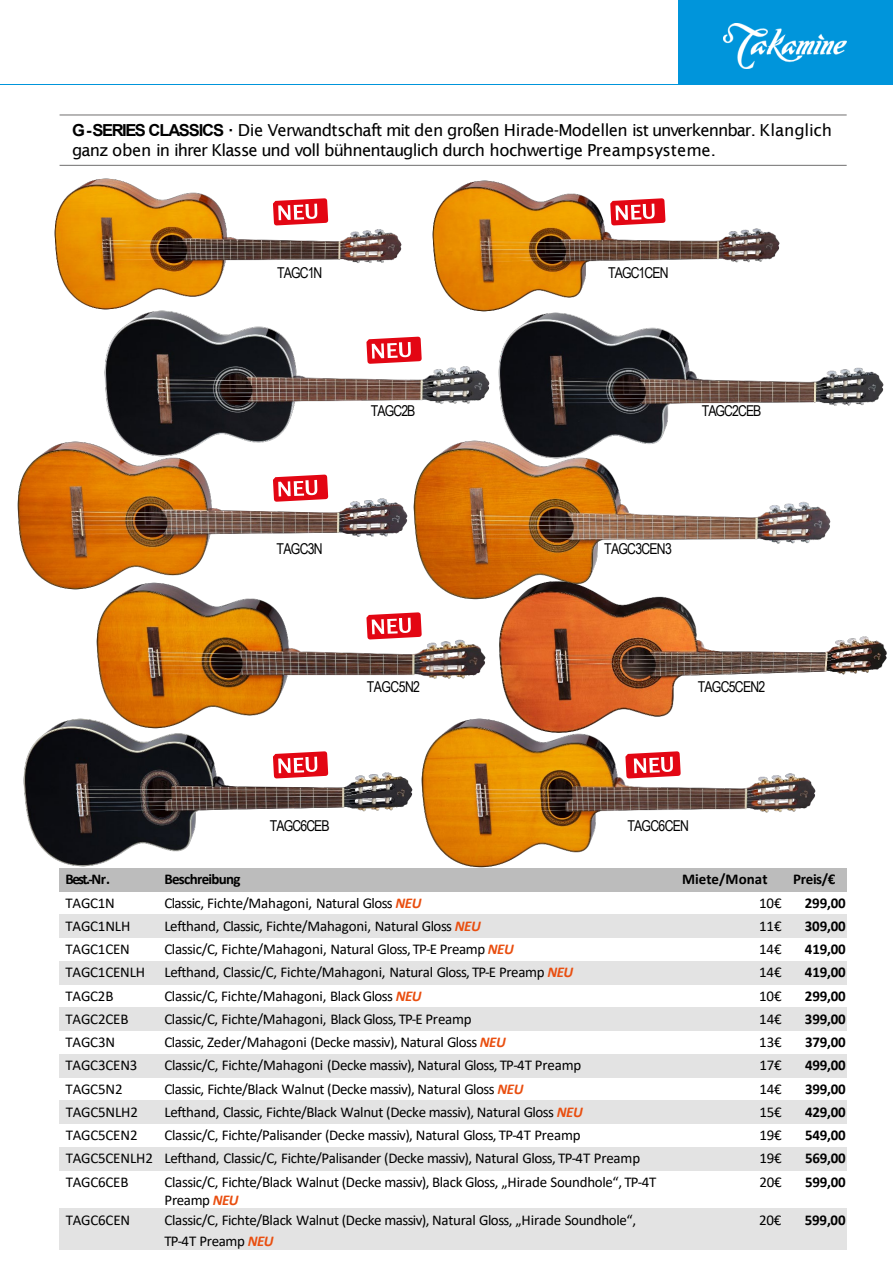
<style>
.page{position:relative;width:893px;height:1264px;background:#fff}
.page>*{position:absolute;margin:0;border:0;box-sizing:border-box;transform-origin:0 0}
.t1{font:16.5px/20px "Lucida Sans";letter-spacing:-.045em;color:#000}
.t2{font:15px/18px "Calibri";letter-spacing:-.02em;color:#000}
.t3{font:700 15px "Calibri";letter-spacing:-.015em;color:#000}
.t4{font:15px "Arial Narrow";letter-spacing:-.055em;color:#000}
.t5{font:700 15px "Calibri";letter-spacing:-.045em;color:#000}
.t6{font:700 15px "Calibri";letter-spacing:.005em;color:#000}
.t7{font:15px "Arial Narrow";letter-spacing:-.035em;color:#000}
.s1{font-family:"Arial";font-weight:700}
.s2{font-weight:700;font-style:italic;color:#e94e0f}
</style>
<div class="page">
<div style="left:678px;top:0;width:214px;height:84px;background:#0095db"></div>
<hr style="left:0;top:84px;width:892px;height:1px;background:#0095db">
<img style="left:723px;top:23px;width:123px;height:46px">
<hr style="left:60px;top:115px;width:786px;height:1px;background:#706f6f">
<hr style="left:60px;top:165px;width:786px;height:1px;background:#706f6f">
<div style="left:60px;top:867px;width:96px;height:24px;background:#bcbcbc"></div>
<div style="left:156px;top:867px;width:524px;height:24px;background:#bcbcbc"></div>
<div style="left:680px;top:867px;width:103px;height:24px;background:#bcbcbc"></div>
<div style="left:783px;top:867px;width:63px;height:24px;background:#bcbcbc"></div>
<div style="left:60px;top:914px;width:96px;height:23px;background:#e3e3e3"></div>
<div style="left:156px;top:914px;width:524px;height:23px;background:#e3e3e3"></div>
<div style="left:680px;top:914px;width:103px;height:23px;background:#e3e3e3"></div>
<div style="left:783px;top:914px;width:63px;height:23px;background:#e3e3e3"></div>
<div style="left:60px;top:960px;width:96px;height:23px;background:#e3e3e3"></div>
<div style="left:156px;top:960px;width:524px;height:23px;background:#e3e3e3"></div>
<div style="left:680px;top:960px;width:103px;height:23px;background:#e3e3e3"></div>
<div style="left:783px;top:960px;width:63px;height:23px;background:#e3e3e3"></div>
<div style="left:60px;top:1007px;width:96px;height:23px;background:#e3e3e3"></div>
<div style="left:156px;top:1007px;width:524px;height:23px;background:#e3e3e3"></div>
<div style="left:680px;top:1007px;width:103px;height:23px;background:#e3e3e3"></div>
<div style="left:783px;top:1007px;width:63px;height:23px;background:#e3e3e3"></div>
<div style="left:60px;top:1053px;width:96px;height:23px;background:#e3e3e3"></div>
<div style="left:156px;top:1053px;width:524px;height:23px;background:#e3e3e3"></div>
<div style="left:680px;top:1053px;width:103px;height:23px;background:#e3e3e3"></div>
<div style="left:783px;top:1053px;width:63px;height:23px;background:#e3e3e3"></div>
<div style="left:60px;top:1100px;width:96px;height:23px;background:#e3e3e3"></div>
<div style="left:156px;top:1100px;width:524px;height:23px;background:#e3e3e3"></div>
<div style="left:680px;top:1100px;width:103px;height:23px;background:#e3e3e3"></div>
<div style="left:783px;top:1100px;width:63px;height:23px;background:#e3e3e3"></div>
<div style="left:60px;top:1146px;width:96px;height:23px;background:#e3e3e3"></div>
<div style="left:156px;top:1146px;width:524px;height:23px;background:#e3e3e3"></div>
<div style="left:680px;top:1146px;width:103px;height:23px;background:#e3e3e3"></div>
<div style="left:783px;top:1146px;width:63px;height:23px;background:#e3e3e3"></div>
<div style="left:60px;top:1208px;width:96px;height:41px;background:#e3e3e3"></div>
<div style="left:156px;top:1208px;width:524px;height:41px;background:#e3e3e3"></div>
<div style="left:680px;top:1208px;width:103px;height:41px;background:#e3e3e3"></div>
<div style="left:783px;top:1208px;width:63px;height:41px;background:#e3e3e3"></div>
<img style="left:55px;top:178px;width:346px;height:131px">
<img style="left:432px;top:180px;width:347px;height:131px">
<img style="left:105px;top:310px;width:384px;height:131px">
<img style="left:499px;top:312px;width:384px;height:129px">
<img style="left:18px;top:441px;width:389px;height:148px">
<img style="left:414px;top:441px;width:416px;height:158px">
<img style="left:96px;top:582px;width:389px;height:136px">
<img style="left:498px;top:580px;width:389px;height:138px">
<img style="left:23px;top:718px;width:390px;height:147px">
<img style="left:421px;top:718px;width:394px;height:149px">
<p class="t1" style="left:72px;top:120px;width:761px"><span class="s1">G-SERIES CLASSICS ·</span> Die Verwandtschaft mit den großen Hirade-Modellen ist unverkennbar. Klanglich ganz oben in ihrer Klasse und voll bühnentauglich durch hochwertige Preampsysteme.</p>
<p class="t4" style="left:277px;top:262px;width:47px">TAGC1N</p>
<p class="t4" style="left:608px;top:262px;width:62px">TAGC1CEN</p>
<p class="t4" style="left:371px;top:400px;width:46px">TAGC2B</p>
<p class="t4" style="left:701px;top:400px;width:61px">TAGC2CEB</p>
<p class="t4" style="left:276px;top:538px;width:48px">TAGC3N</p>
<p class="t4" style="left:604px;top:538px;width:69px">TAGC3CEN3</p>
<p class="t7" style="left:367px;top:675px;width:55px">TAGC5N2</p>
<p class="t4" style="left:697px;top:675px;width:69px">TAGC5CEN2</p>
<p class="t4" style="left:270px;top:814px;width:61px">TAGC6CEB</p>
<p class="t4" style="left:627px;top:814px;width:63px">TAGC6CEN</p>
<p class="t3" style="left:65px;top:868px;width:46px">Best.-Nr.</p>
<p class="t5" style="left:164px;top:868px;width:78px">Beschreibung</p>
<p class="t6" style="left:682px;top:868px;width:87px">Miete/Monat</p>
<p class="t3" style="left:793px;top:868px;width:44px">Preis/€</p>
<p class="t2" style="left:65px;top:892px;width:51px">TAGC1N</p>
<p class="t2" style="left:164px;top:892px;width:259px">Classic, Fichte/Mahagoni, Natural Gloss <span class="s2">NEU</span></p>
<p class="t2" style="left:759px;top:892px;width:24px">10€</p>
<p class="t3" style="left:804px;top:891px;width:42px">299,00</p>
<p class="t2" style="left:65px;top:916px;width:66px">TAGC1NLH</p>
<p class="t2" style="left:164px;top:916px;width:318px">Lefthand, Classic, Fichte/Mahagoni, Natural Gloss <span class="s2">NEU</span></p>
<p class="t2" style="left:759px;top:916px;width:24px">11€</p>
<p class="t3" style="left:804px;top:914px;width:42px">309,00</p>
<p class="t2" style="left:66px;top:939px;width:66px">TAGC1CEN</p>
<p class="t2" style="left:164px;top:939px;width:351px">Classic/C, Fichte/Mahagoni, Natural Gloss, TP-E Preamp <span class="s2">NEU</span></p>
<p class="t2" style="left:759px;top:939px;width:24px">14€</p>
<p class="t3" style="left:804px;top:938px;width:42px">419,00</p>
<p class="t2" style="left:66px;top:962px;width:81px">TAGC1CENLH</p>
<p class="t2" style="left:164px;top:962px;width:410px">Lefthand, Classic/C, Fichte/Mahagoni, Natural Gloss, TP-E Preamp <span class="s2">NEU</span></p>
<p class="t2" style="left:759px;top:962px;width:24px">14€</p>
<p class="t3" style="left:804px;top:961px;width:42px">419,00</p>
<p class="t2" style="left:66px;top:985px;width:49px">TAGC2B</p>
<p class="t2" style="left:164px;top:985px;width:259px">Classic/C, Fichte/Mahagoni, Black Gloss <span class="s2">NEU</span></p>
<p class="t2" style="left:759px;top:985px;width:24px">10€</p>
<p class="t3" style="left:804px;top:984px;width:42px">299,00</p>
<p class="t2" style="left:66px;top:1009px;width:64px">TAGC2CEB</p>
<p class="t2" style="left:164px;top:1009px;width:309px">Classic/C, Fichte/Mahagoni, Black Gloss, TP-E Preamp</p>
<p class="t2" style="left:759px;top:1009px;width:24px">14€</p>
<p class="t3" style="left:804px;top:1007px;width:42px">399,00</p>
<p class="t2" style="left:66px;top:1032px;width:51px">TAGC3N</p>
<p class="t2" style="left:164px;top:1032px;width:343px">Classic, Zeder/Mahagoni (Decke massiv), Natural Gloss <span class="s2">NEU</span></p>
<p class="t2" style="left:759px;top:1032px;width:24px">13€</p>
<p class="t3" style="left:805px;top:1031px;width:42px">379,00</p>
<p class="t2" style="left:66px;top:1055px;width:73px">TAGC3CEN3</p>
<p class="t2" style="left:164px;top:1055px;width:418px">Classic/C, Fichte/Mahagoni (Decke massiv), Natural Gloss, TP-4T Preamp</p>
<p class="t2" style="left:759px;top:1055px;width:24px">17€</p>
<p class="t3" style="left:805px;top:1054px;width:42px">499,00</p>
<p class="t2" style="left:66px;top:1078px;width:58px">TAGC5N2</p>
<p class="t2" style="left:164px;top:1078px;width:360px">Classic, Fichte/Black Walnut (Decke massiv), Natural Gloss <span class="s2">NEU</span></p>
<p class="t2" style="left:759px;top:1078px;width:24px">14€</p>
<p class="t3" style="left:805px;top:1077px;width:42px">399,00</p>
<p class="t2" style="left:66px;top:1102px;width:74px">TAGC5NLH2</p>
<p class="t2" style="left:164px;top:1102px;width:420px">Lefthand, Classic, Fichte/Black Walnut (Decke massiv), Natural Gloss <span class="s2">NEU</span></p>
<p class="t2" style="left:759px;top:1102px;width:24px">15€</p>
<p class="t3" style="left:805px;top:1100px;width:42px">429,00</p>
<p class="t2" style="left:66px;top:1125px;width:73px">TAGC5CEN2</p>
<p class="t2" style="left:164px;top:1125px;width:417px">Classic/C, Fichte/Palisander (Decke massiv), Natural Gloss, TP-4T Preamp</p>
<p class="t2" style="left:759px;top:1125px;width:24px">19€</p>
<p class="t3" style="left:805px;top:1124px;width:42px">549,00</p>
<p class="t2" style="left:66px;top:1148px;width:89px">TAGC5CENLH2</p>
<p class="t2" style="left:164px;top:1148px;width:477px">Lefthand, Classic/C, Fichte/Palisander (Decke massiv), Natural Gloss, TP-4T Preamp</p>
<p class="t2" style="left:759px;top:1148px;width:24px">19€</p>
<p class="t3" style="left:805px;top:1147px;width:42px">569,00</p>
<p class="t2" style="left:66px;top:1171px;width:64px">TAGC6CEB</p>
<p class="t2" style="left:165px;top:1171px;width:493px">Classic/C, Fichte/Black Walnut (Decke massiv), Black Gloss, „Hirade Soundhole“, TP-4T<br>Preamp <span class="s2">NEU</span></p>
<p class="t2" style="left:759px;top:1171px;width:24px">20€</p>
<p class="t3" style="left:805px;top:1170px;width:42px">599,00</p>
<p class="t2" style="left:66px;top:1210px;width:66px">TAGC6CEN</p>
<p class="t2" style="left:165px;top:1210px;width:473px">Classic/C, Fichte/Black Walnut (Decke massiv), Natural Gloss, „Hirade Soundhole“,</p>
<p class="t2" style="left:164px;top:1231px;width:111px">TP-4T Preamp <span class="s2">NEU</span></p>
<p class="t2" style="left:759px;top:1210px;width:24px">20€</p>
<p class="t3" style="left:804px;top:1208px;width:42px">599,00</p>
</div>
